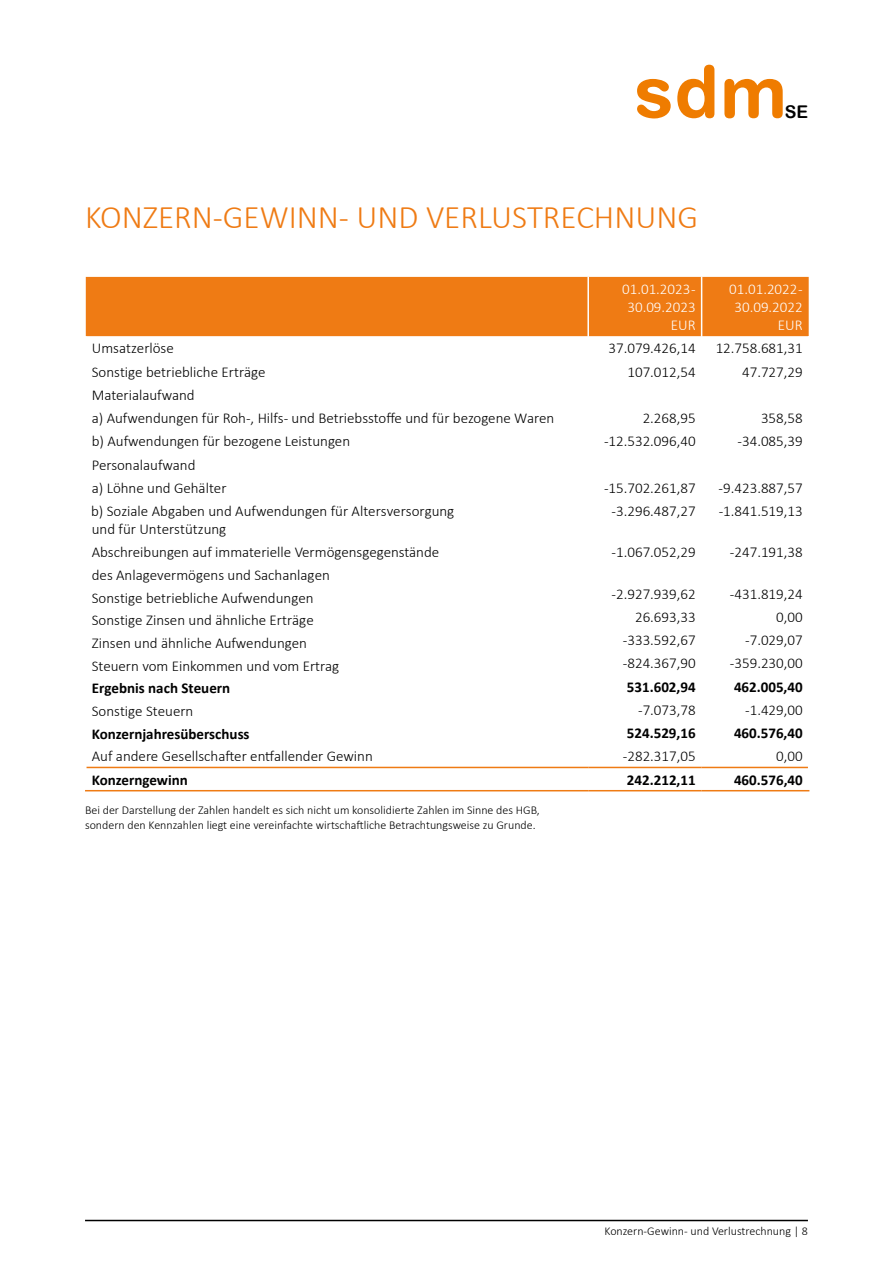
<style>
.page{position:relative;width:893px;height:1263px;background:#fff}
.page>*{position:absolute;margin:0;border:0;box-sizing:border-box;transform-origin:0 0}
.t1{font:300 33px "Calibri";color:#ef7b14}
.t2{font:17.55px "Arial Rounded MT Bold";color:#000}
.t3{font:300 15px/22.6px "Calibri";color:#000}
.t4{font:700 15px "Calibri";color:#000}
.t5{font:300 15px/18px "Calibri";color:#fff;text-align:right}
.t6{font:300 12px/14.4px "Calibri";color:#000}
</style>
<div class="page">
<svg style="left:637px;top:79px;width:34px;height:39px"></svg>
<svg style="left:724px;top:79px;width:59px;height:39px"></svg>
<svg style="left:677px;top:65px;width:37px;height:53px"></svg>
<hr style="left:85px;top:790px;width:503px;height:1px;background:#ef7b14">
<hr style="left:588px;top:790px;width:114px;height:1px;background:#ef7b14">
<hr style="left:702px;top:790px;width:107px;height:1px;background:#ef7b14">
<div style="left:86px;top:277px;width:723px;height:60px;background:#ef7b14"></div>
<hr style="left:87px;top:767px;width:501px;height:1px;background:#ef7b14">
<hr style="left:588px;top:767px;width:114px;height:1px;background:#ef7b14">
<hr style="left:702px;top:767px;width:106px;height:1px;background:#ef7b14">
<hr style="left:85px;top:1220px;width:723px;height:1px;background:#000">
<h1 class="t1" style="left:85px;top:196px;width:615px">KONZERN-GEWINN- UND VERLUSTRECHNUNG</h1>
<p class="t2" style="left:785px;top:102px;width:25px">SE</p>
<p class="t3" style="left:92px;top:337px;width:464px;line-height:23.2px">Umsatzerlöse<br>Sonstige betriebliche Erträge<br>Materialaufwand<br>a) Aufwendungen für Roh-, Hilfs- und Betriebsstoffe und für bezogene Waren</p>
<p class="t5" style="left:622px;top:280px;width:75px">01.01.2023 -<br>30.09.2023<br>EUR</p>
<p class="t5" style="left:729px;top:280px;width:75px">01.01.2022 -<br>30.09.2022<br>EUR</p>
<p class="t3" style="left:609px;top:337px;width:89px">37.079.426,14</p>
<p class="t3" style="left:716px;top:337px;width:89px">12.758.681,31</p>
<p class="t3" style="left:627px;top:360px;width:70px">107.012,54</p>
<p class="t3" style="left:742px;top:360px;width:62px">47.727,29</p>
<p class="t3" style="left:643px;top:407px;width:54px">2.268,95</p>
<p class="t3" style="left:761px;top:407px;width:43px">358,58</p>
<p class="t3" style="left:92px;top:430px;width:260px">b) Aufwendungen für bezogene Leistungen</p>
<p class="t3" style="left:604px;top:430px;width:93px">-12.532.096,40</p>
<p class="t3" style="left:737px;top:430px;width:67px">-34.085,39</p>
<p class="t3" style="left:92px;top:453px;width:136px;line-height:23.2px">Personalaufwand<br>a) Löhne und Gehälter</p>
<p class="t3" style="left:604px;top:476px;width:93px">-15.702.261,87</p>
<p class="t3" style="left:719px;top:476px;width:86px">-9.423.887,57</p>
<p class="t3" style="left:91px;top:501px;width:365px;line-height:18px">b) Soziale Abgaben und Aufwendungen für Altersversorgung und für Unterstützung</p>
<p class="t3" style="left:612px;top:500px;width:86px">-3.296.487,27</p>
<p class="t3" style="left:719px;top:500px;width:86px">-1.841.519,13</p>
<p class="t3" style="left:612px;top:541px;width:86px">-1.067.052,29</p>
<p class="t3" style="left:730px;top:541px;width:74px">-247.191,38</p>
<p class="t3" style="left:612px;top:582px;width:86px">-2.927.939,62</p>
<p class="t3" style="left:730px;top:582px;width:74px">-431.819,24</p>
<p class="t3" style="left:635px;top:605px;width:62px">26.693,33</p>
<p class="t3" style="left:776px;top:605px;width:28px">0,00</p>
<p class="t3" style="left:623px;top:629px;width:74px">-333.592,67</p>
<p class="t3" style="left:745px;top:629px;width:59px">-7.029,07</p>
<p class="t3" style="left:623px;top:652px;width:74px">-824.367,90</p>
<p class="t3" style="left:730px;top:652px;width:74px">-359.230,00</p>
<p class="t4" style="left:627px;top:676px;width:70px">531.602,94</p>
<p class="t4" style="left:734px;top:676px;width:70px">462.005,40</p>
<p class="t3" style="left:638px;top:698px;width:59px">-7.073,78</p>
<p class="t3" style="left:745px;top:698px;width:59px">-1.429,00</p>
<p class="t4" style="left:627px;top:723px;width:70px">524.529,16</p>
<p class="t4" style="left:734px;top:723px;width:70px">460.576,40</p>
<p class="t3" style="left:92px;top:541px;width:349px">Abschreibungen auf immaterielle Vermögensgegenstände des Anlagevermögens und Sachanlagen<br>Sonstige betriebliche Aufwendungen<br>Sonstige Zinsen und ähnliche Erträge<br>Zinsen und ähnliche Aufwendungen<br>Steuern vom Einkommen und vom Ertrag</p>
<p class="t4" style="left:92px;top:678px;width:140px">Ergebnis nach Steuern</p>
<p class="t3" style="left:92px;top:699px;width:103px">Sonstige Steuern</p>
<p class="t4" style="left:92px;top:723px;width:159px">Konzernjahresüberschuss</p>
<p class="t3" style="left:92px;top:745px;width:282px">Auf andere Gesellschafter entfallender Gewinn</p>
<p class="t3" style="left:623px;top:745px;width:74px">-282.317,05</p>
<p class="t3" style="left:776px;top:745px;width:28px">0,00</p>
<p class="t4" style="left:92px;top:769px;width:98px">Konzerngewinn</p>
<p class="t4" style="left:627px;top:769px;width:70px">242.212,11</p>
<p class="t4" style="left:734px;top:769px;width:70px">460.576,40</p>
<p class="t6" style="left:85px;top:803px;width:456px">Bei der Darstellung der Zahlen handelt es sich nicht um konsolidierte Zahlen im Sinne des HGB, sondern den Kennzahlen liegt eine vereinfachte wirtschaftliche Betrachtungsweise zu Grunde.</p>
<p class="t6" style="left:605px;top:1224px;width:205px">Konzern-Gewinn- und Verlustrechnung | 8</p>
</div>
